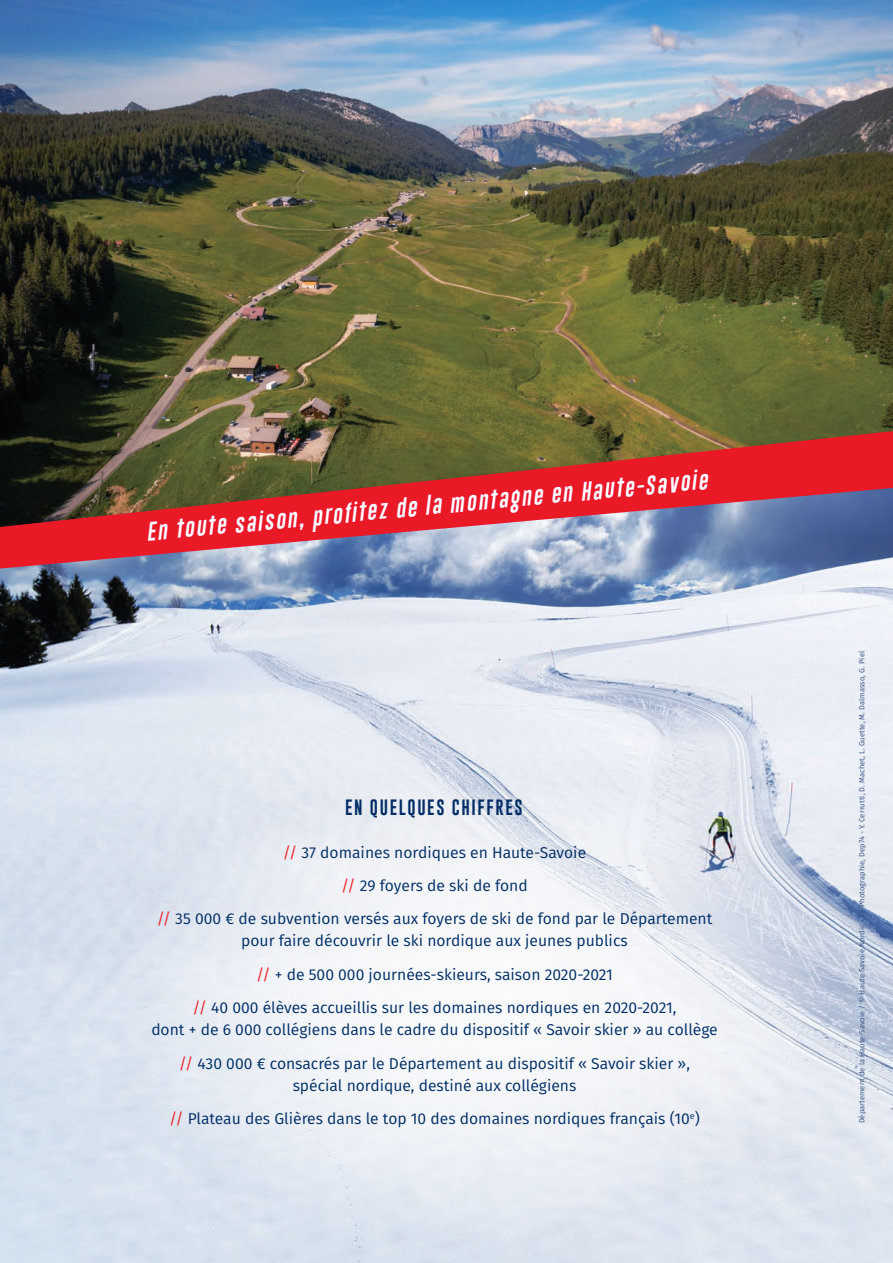
<style>
.page{position:relative;width:893px;height:1263px;background:#fff}
.page>*{position:absolute;margin:0;border:0;box-sizing:border-box;transform-origin:0 0}
.t1{font:italic 19.5px "Gobold Lowplus";color:#fff}
.t2{font:16.2px "Gobold Lowplus";letter-spacing:.1em;color:#002d65}
.t3{font:15.6px/21.9px "Fira Sans";color:#002d65;text-align:center}
.t4{font:7.5px "Fira Sans";letter-spacing:.01em;color:#304f82}
.s1{color:#ee1d23}
</style>
<div class="page">
<img style="left:0;top:0;width:893px;height:1263px">
<svg style="left:113px;top:765px;width:721px;height:479px;fill:#ebeff5"></svg>
<p class="t1" style="left:145px;top:518px;width:565px;rotate:-5deg">En toute saison, profitez de la montagne en Haute-Savoie</p>
<p class="t2" style="left:345px;top:797px;width:179px">EN QUELQUES CHIFFRES</p>
<p class="t3" style="left:283px;top:841px;width:305px"><span class="s1">//</span> 37 domaines nordiques en Haute-Savoie</p>
<p class="t3" style="left:341px;top:874px;width:188px"><span class="s1">//</span> 29 foyers de ski de fond</p>
<p class="t3" style="left:157px;top:908px;width:557px"><span class="s1">//</span> 35 000 € de subvention versés aux foyers de ski de fond par le Département pour faire découvrir le ski nordique aux jeunes publics</p>
<p class="t3" style="left:256px;top:963px;width:358px"><span class="s1">//</span> + de 500 000 journées-skieurs, saison 2020-2021</p>
<p class="t3" style="left:151px;top:996px;width:568px"><span class="s1">//</span> 40 000 élèves accueillis sur les domaines nordiques en 2020-2021,<br>dont + de 6 000 collégiens dans le cadre du dispositif « Savoir skier » au collège</p>
<p class="t3" style="left:179px;top:1052px;width:513px"><span class="s1">//</span> 430 000 € consacrés par le Département au dispositif « Savoir skier », spécial nordique, destiné aux collégiens</p>
<p class="t3" style="left:169px;top:1107px;width:532px"><span class="s1">//</span> Plateau des Glières dans le top 10 des domaines nordiques français (10<sup>e</sup>)</p>
<p class="t4" style="left:856px;top:1123px;width:474px;rotate:-90deg">Département de la Haute-Savoie / © Haute Savoie Nordic - LR Photographie, Dep74 - Y. Cerrutti, D. Machet, L. Guette, M. Dalmasso, G. Piel</p>
</div>
